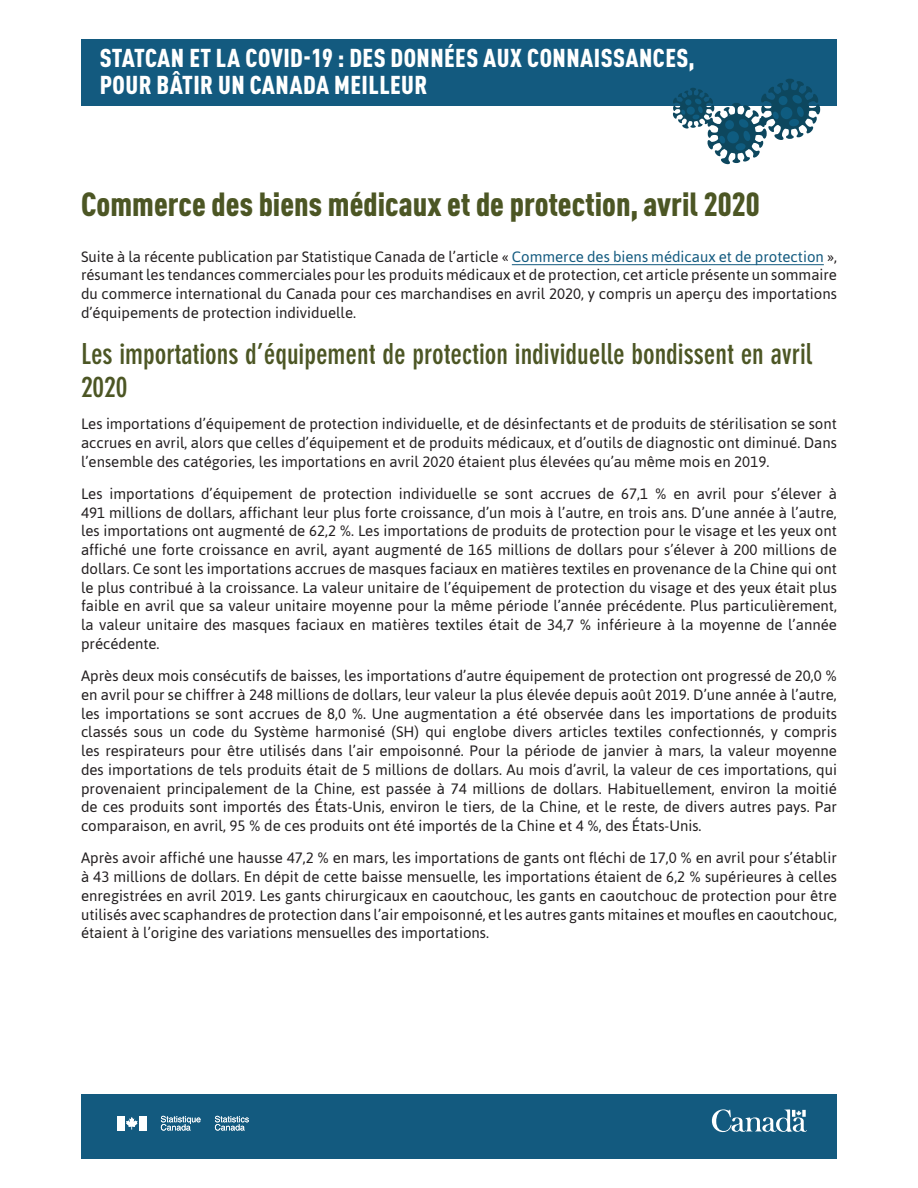
<style>
.page{position:relative;width:918px;height:1188px;background:#fff}
.page>*{position:absolute;margin:0;border:0;box-sizing:border-box;transform-origin:0 0}
.t1{font:900 condensed 33px "DIN Pro";color:#4c5624}
.t2{font:700 condensed 28.5px/32.7px "DIN Neuzeit Grotesk Std";color:#4c5624}
.t3{font:900 condensed 25.5px "DIN Pro";letter-spacing:.02em;color:#fff}
.t4{font:15px/18.8px "Asap";color:#231f20;text-align:justify}
.s1{color:#135a7f}
</style>
<div class="page">
<div style="left:82px;top:40px;width:755px;height:66px;background:#135a7f"></div>
<svg style="left:673px;top:79px;width:146px;height:86px"></svg>
<div style="left:81px;top:1094px;width:756px;height:65px;background:#135a7f"></div>
<svg style="left:712px;top:1109px;width:95px;height:23px"></svg>
<hr style="left:512px;top:264px;width:312px;height:1px;background:#135a7f">
<svg style="left:126px;top:1117px;width:11px;height:12px"></svg>
<div style="left:117px;top:1116px;width:8px;height:15px;background:#fff"></div>
<div style="left:139px;top:1116px;width:8px;height:15px;background:#fff"></div>
<svg style="left:161px;top:1116px;width:40px;height:15px"></svg>
<svg style="left:215px;top:1116px;width:34px;height:15px"></svg>
<h3 class="t3" style="left:100px;top:39px;width:305px">STATCAN ET LA COVID-19 : DES DONN</h3>
<h3 class="t3" style="left:444px;top:39px;width:97px">ÉES AUX CONNAISSANC</h3>
<h3 class="t3" style="left:666px;top:39px;width:30px">ES,</h3>
<h3 class="t3" style="left:100px;top:66px;width:165px">POUR BÂTIR UN CANADA</h3>
<h3 class="t3" style="left:334px;top:66px;width:95px">MEILLEUR</h3>
<h1 class="t1" style="left:81px;top:179px;width:680px">COMMERCE DES BIENS MÉDICAUX ET DE PROTECTION, AVRIL 2020</h1>
<p class="t4" style="left:81px;top:247px;width:758px">Suite à la récente publication par Statistique Canada de l’article « <span class="s1">Commerce des biens médicaux et de protection</span> », résumant les tendances commerciales pour les produits médicaux et de protection, cet article présente un sommaire du commerce international du Canada pour ces marchandises en avril 2020, y compris un aperçu des importations d’équipements de protection individuelle.</p>
<h2 class="t2" style="left:81px;top:338px;width:733px">Les importations d’équipement de protection individuelle bondissent en avril<br>2020</h2>
<p class="t4" style="left:81px;top:414px;width:757px">Les importations d’équipement de protection individuelle, et de désinfectants et de produits de stérilisation se sont accrues en avril, alors que celles d’équipement et de produits médicaux, et d’outils de diagnostic ont diminué. Dans l’ensemble des catégories, les importations en avril 2020 étaient plus élevées qu’au même mois en 2019.</p>
<p class="t4" style="left:81px;top:484px;width:758px">Les importations d’équipement de protection individuelle se sont accrues de 67,1 % en avril pour s’élever à 491 millions de dollars, affichant leur plus forte croissance, d’un mois à l’autre, en trois ans. D’une année à l’autre, les importations ont augmenté de 62,2 %. Les importations de produits de protection pour le visage et les yeux ont affiché une forte croissance en avril, ayant augmenté de 165 millions de dollars pour s’élever à 200 millions de dollars. Ce sont les importations accrues de masques faciaux en matières textiles en provenance de la Chine qui ont le plus contribué à la croissance. La valeur unitaire de l’équipement de protection du visage et des yeux était plus faible en avril que sa valeur unitaire moyenne pour la même période l’année précédente. Plus particulièrement, la valeur unitaire des masques faciaux en matières textiles était de 34,7 % inférieure à la moyenne de l’année précédente.</p>
<p class="t4" style="left:81px;top:666px;width:758px">Après deux mois consécutifs de baisses, les importations d’autre équipement de protection ont progressé de 20,0 % en avril pour se chiffrer à 248 millions de dollars, leur valeur la plus élevée depuis août 2019. D’une année à l’autre, les importations se sont accrues de 8,0 %. Une augmentation a été observée dans les importations de produits classés sous un code du Système harmonisé (SH) qui englobe divers articles textiles confectionnés, y compris les respirateurs pour être utilisés dans l’air empoisonné. Pour la période de janvier à mars, la valeur moyenne des importations de tels produits était de 5 millions de dollars. Au mois d’avril, la valeur de ces importations, qui provenaient principalement de la Chine, est passée à 74 millions de dollars. Habituellement, environ la moitié de ces produits sont importés des États-Unis, environ le tiers, de la Chine, et le reste, de divers autres pays. Par comparaison, en avril, 95 % de ces produits ont été importés de la Chine et 4 %, des États-Unis.</p>
<p class="t4" style="left:81px;top:848px;width:758px">Après avoir affiché une hausse 47,2 % en mars, les importations de gants ont fléchi de 17,0 % en avril pour s’établir à 43 millions de dollars. En dépit de cette baisse mensuelle, les importations étaient de 6,2 % supérieures à celles enregistrées en avril 2019. Les gants chirurgicaux en caoutchouc, les gants en caoutchouc de protection pour être utilisés avec scaphandres de protection dans l’air empoisonné, et les autres gants mitaines et moufles en caoutchouc, étaient à l’origine des variations mensuelles des importations.</p>
</div>
